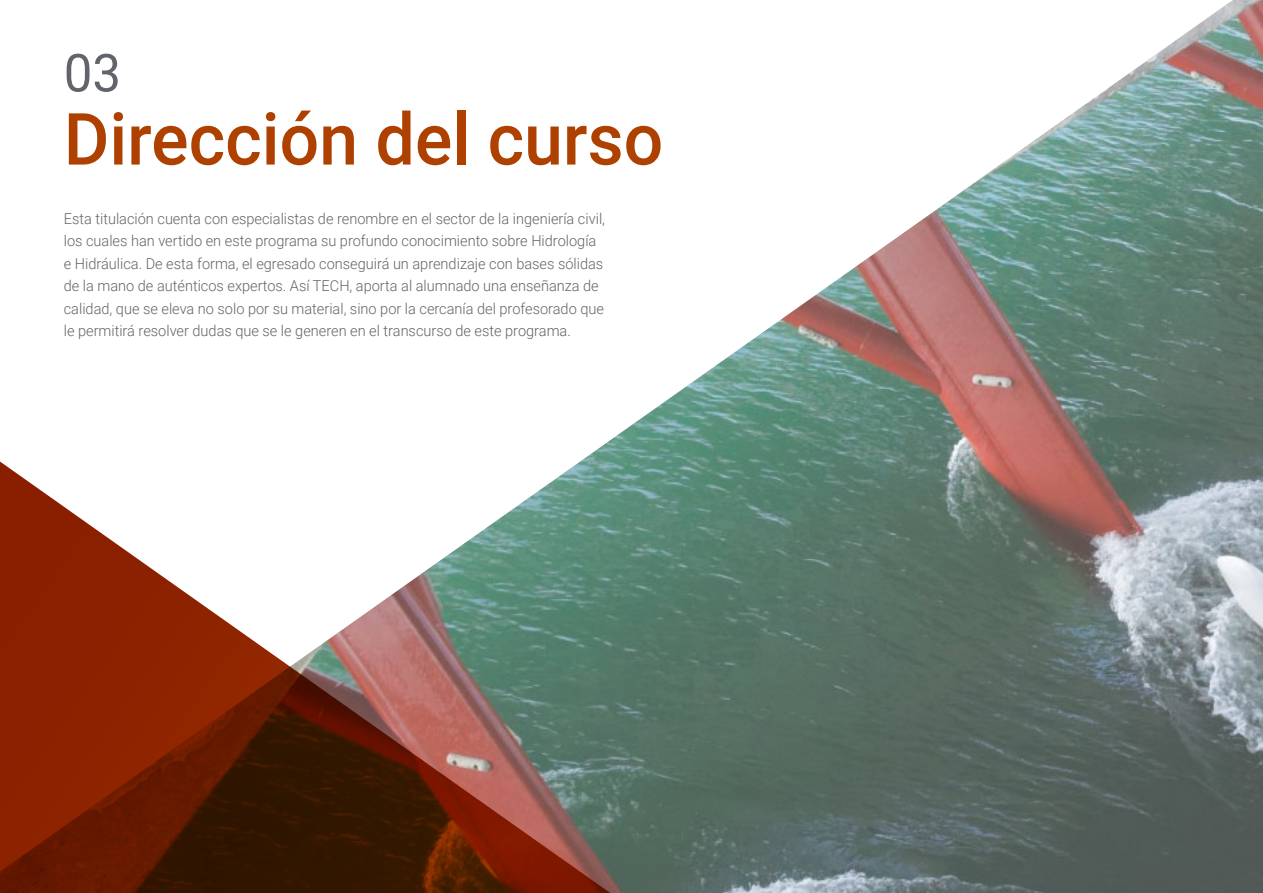
<style>
.page{position:relative;width:1263px;height:893px;background:#fff}
.page>*{position:absolute;margin:0;border:0;box-sizing:border-box;transform-origin:0 0}
.t1{font:500 72px "Roboto";color:#ae4000}
.t2{font:52.5px "Roboto";color:#61646a}
.t3{font:300 15px/22.5px "Roboto";color:#61646a}
</style>
<div class="page">
<img style="left:602px;top:0;width:661px;height:893px">
<svg style="left:0;top:446px;width:640px;height:447px"></svg>
<h2 class="t2" style="left:64px;top:36px;width:59px">03</h2>
<h1 class="t1" style="left:64px;top:89px;width:601px">Dirección del curso</h1>
<p class="t3" style="left:64px;top:207px;width:543px">Esta titulación cuenta con especialistas de renombre en el sector de la ingeniería civil, los cuales han vertido en este programa su profundo conocimiento sobre Hidrología e Hidráulica. De esta forma, el egresado conseguirá un aprendizaje con bases sólidas de la mano de auténticos expertos. Así TECH, aporta al alumnado una enseñanza de calidad, que se eleva no solo por su material, sino por la cercanía del profesorado que le permitirá resolver dudas que se le generen en el transcurso de este programa.</p>
</div>
